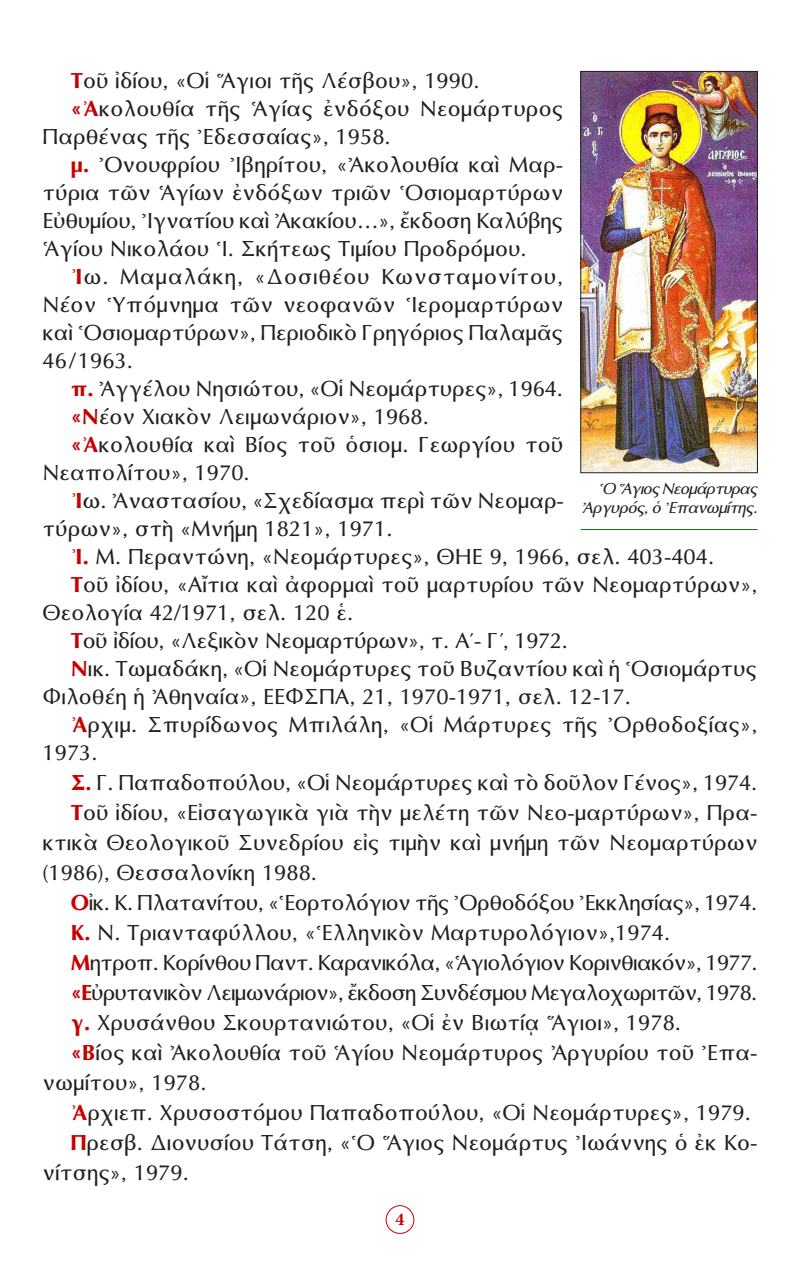
<style>
.page{position:relative;width:800px;height:1270px;background:#fff}
.page>*{position:absolute;margin:0;border:0;box-sizing:border-box;transform-origin:0 0}
.t1{font:22px/28px "CTOS Optima Roman Test 2";color:#231f20}
.t2{font:22px "CTOS Optima Roman Test 2";letter-spacing:-.035em;color:#231f20}
.t3{font:22px "CTOS Optima Roman Test 2";letter-spacing:-.04em;color:#231f20}
.t4{font:22px "CTOS Optima Roman Test 2";letter-spacing:-.025em;color:#231f20}
.t5{font:22px "CTOS Optima Roman Test 2";letter-spacing:-.02em;color:#231f20}
.t6{font:700 18px "Minion Pro";color:#c80000}
.lez{font:16px/19.2px "CTOS Optima Oblique Test 1";letter-spacing:-.04em;color:#231f20;text-align:right}
.s1{font-family:"CTOS Optima Bold Test 2";color:#c80000}
</style>
<div class="page">
<div style="left:300px;top:1197px;width:123px;height:48px;border:1px solid #fff;border-radius:50%"></div>
<div style="left:386px;top:1205px;width:28px;height:29px;border:1px solid #c80000;border-radius:50%"></div>
<img style="left:582px;top:73px;width:173px;height:398px">
<div style="left:580px;top:71px;width:177px;height:402px;border:1px solid #231f20"></div>
<hr style="left:580px;top:529px;width:177px;height:1px;background:#070">
<p class="t1" style="left:71px;top:67px;width:410px"><span class="s1">Τ</span>οῦ ἰδίου, «Οἱ Ἅγιοι τῆς Λέσβου», 1990.</p>
<p class="t1" style="left:42px;top:95px;width:522px;text-indent:28px"><span class="s1">«Ἀ</span>κολουθία τῆς Ἁγίας ἐνδόξου Νεομάρτυρος<br>Παρθένας τῆς Ἐδεσσαίας», 1958.</p>
<p class="t1" style="left:42px;top:151px;width:522px;text-align:justify;text-indent:28px"><span class="s1">μ.</span> Ὀνουφρίου Ἰβηρίτου, «Ἀκολουθία καὶ Μαρ&shy;τύρια τῶν Ἁγίων ἐνδόξων τριῶν Ὁσιομαρτύρων Εὐθυμίου, Ἰγνατίου καὶ Ἀκακίου…», ἔκδοση Καλύβης Ἁγίου Νικολάου Ἱ. Σκήτεως Τιμίου Προδρόμου.</p>
<p class="t1" style="left:42px;top:263px;width:522px;text-align:justify;text-indent:28px"><span class="s1">Ἰ</span>ω. Μαμαλάκη, «Δοσιθέου Κωνσταμονίτου, Νέον Ὑπόμνημα τῶν νεοφανῶν Ἱερομαρτύρων καὶ Ὁσιομαρτύρων», Περιοδικὸ Γρηγόριος Παλαμᾶς 46/1963.</p>
<p class="t1" style="left:71px;top:375px;width:493px"><span class="s1">π.</span> Ἀγγέλου Νησιώτου, «Οἱ Νεομάρτυρες», 1964.</p>
<p class="t1" style="left:71px;top:403px;width:359px"><span class="s1">«Ν</span>έον Χιακὸν Λειμωνάριον», 1968.</p>
<p class="t1" style="left:42px;top:431px;width:522px;text-indent:28px"><span class="s1">«Ἀ</span>κολουθία καὶ Βίος τοῦ ὁσιομ. Γεωργίου τοῦ<br>Νεαπολίτου», 1970.</p>
<p class="t1" style="left:42px;top:487px;width:522px;text-indent:28px"><span class="s1">Ἰ</span>ω. Ἀναστασίου, «Σχεδίασμα περὶ τῶν Νεομαρ&shy;τύρων», στὴ «Μνήμη 1821», 1971.</p>
<p class="t1" style="left:71px;top:543px;width:644px"><span class="s1">Ἰ.</span> Μ. Περαντώνη, «Νεομάρτυρες», ΘΗΕ 9, 1966, σελ. 403-404.</p>
<p class="t1" style="left:42px;top:571px;width:716px;text-indent:28px"><span class="s1">Τ</span>οῦ ἰδίου, «Αἴτια καὶ ἀφορμαὶ τοῦ μαρτυρίου τῶν Νεομαρτύρων»,<br>Θεολογία 42/1971, σελ. 120 ἑ.</p>
<p class="t5" style="left:71px;top:628px;width:498px"><span class="s1">Τ</span>οῦ ἰδίου, «Λεξικὸν Νεομαρτύρων», τ. Α΄- Γ΄, 1972.</p>
<p class="t1" style="left:42px;top:655px;width:716px;text-indent:28px"><span class="s1">Ν</span>ικ. Τωμαδάκη, «Οἱ Νεομάρτυρες τοῦ Βυζαντίου καὶ ἡ Ὁσιομάρτυς<br>Φιλοθέη ἡ Ἀθηναία», ΕΕΦΣΠΑ, 21, 1970-1971, σελ. 12-17.</p>
<p class="t1" style="left:42px;top:711px;width:716px;text-indent:28px"><span class="s1">Ἀ</span>ρχιμ. Σπυρίδωνος Μπιλάλη, «Οἱ Μάρτυρες τῆς Ὀρθοδοξίας»,<br>1973.</p>
<p class="t1" style="left:71px;top:769px;width:688px"><span class="s1">Σ.</span> Γ. Παπαδοπούλου, «Οἱ Νεομάρτυρες καὶ τὸ δοῦλον Γένος», 1974.</p>
<p class="t1" style="left:42px;top:798px;width:716px;line-height:30px;text-align:justify;text-indent:28px"><span class="s1">Τ</span>οῦ ἰδίου, «Εἰσαγωγικὰ γιὰ τὴν μελέτη τῶν Νεο-μαρτύρων», Πρα&shy;κτικὰ Θεολογικοῦ Συνεδρίου εἰς τιμὴν καὶ μνήμη τῶν Νεομαρτύρων (1986), Θεσσαλονίκη 1988.</p>
<p class="t4" style="left:71px;top:890px;width:687px"><span class="s1">Ο</span>ἰκ. Κ. Πλατανίτου, «Ἑορτολόγιον τῆς Ὀρθοδόξου Ἐκκλησίας», 1974.</p>
<p class="t1" style="left:71px;top:919px;width:600px"><span class="s1">Κ.</span> Ν. Τριανταφύλλου, «Ἑλληνικὸν Μαρτυρολόγιον»,1974.</p>
<p class="t2" style="left:71px;top:950px;width:688px"><span class="s1">Μ</span>ητροπ. Κορίνθου Παντ. Καρανικόλα, «Ἁγιολόγιον Κορινθιακόν», 1977.</p>
<p class="t3" style="left:71px;top:980px;width:688px"><span class="s1">«Ε</span>ὐρυτανικὸν Λειμωνάριον», ἔκδοση Συνδέσμου Μεγαλοχωριτῶν, 1978.</p>
<p class="t1" style="left:71px;top:1009px;width:611px"><span class="s1">γ.</span> Χρυσάνθου Σκουρτανιώτου, «Οἱ ἐν Βιωτίᾳ Ἅγιοι», 1978.</p>
<p class="t1" style="left:42px;top:1038px;width:716px;line-height:30px;text-indent:28px"><span class="s1">«Β</span>ίος καὶ Ἀκολουθία τοῦ Ἁγίου Νεομάρτυρος Ἀργυρίου τοῦ Ἐπα&shy;νωμίτου», 1978.</p>
<p class="t1" style="left:71px;top:1099px;width:681px"><span class="s1">Ἀ</span>ρχιεπ. Χρυσοστόμου Παπαδοπούλου, «Οἱ Νεομάρτυρες», 1979.</p>
<p class="t1" style="left:42px;top:1128px;width:716px;line-height:30px;text-indent:28px"><span class="s1">Π</span>ρεσβ. Διονυσίου Τάτση, «Ὁ Ἅγιος Νεομάρτυς Ἰωάννης ὁ ἐκ Κο&shy;νίτσης», 1979.</p>
<p class="t6" style="left:395px;top:1207px;width:10px">4</p>
<p class="lez" style="left:580px;top:479px;width:178px">Ὁ Ἅγιος Νεομάρτυρας<br>Ἀργυρός, ὁ Ἐπανωμίτης.</p>
</div>
